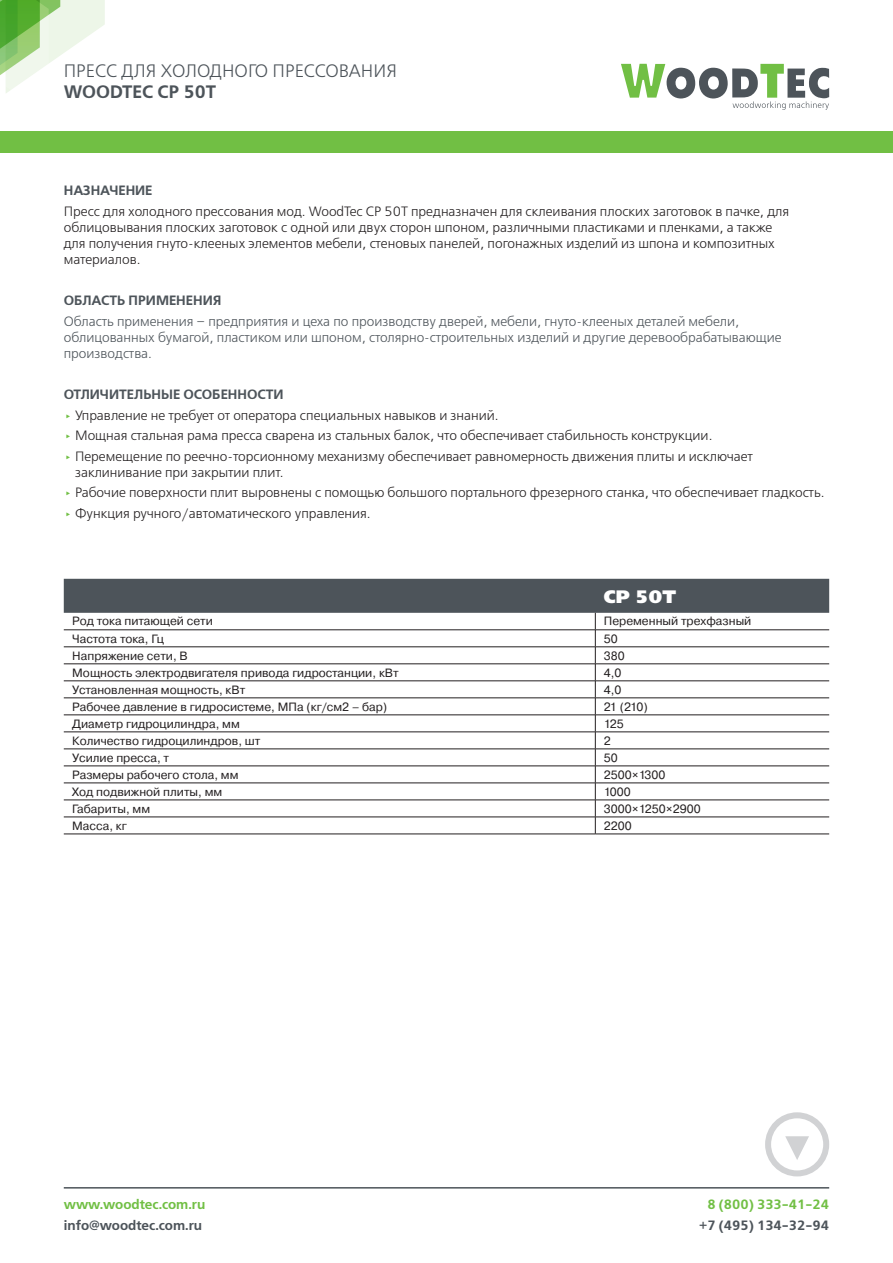
<style>
.page{position:relative;width:893px;height:1263px;background:#fff}
.page>*{position:absolute;margin:0;border:0;box-sizing:border-box;transform-origin:0 0}
.t1{font:18px "Free Set Light C";color:#4d545a}
.t2{font:18px "Free Set Demi C";color:#4d545a}
.t3{font:18px "Free Set Extra Bold C";color:#fff}
.t4{font:13.5px/16.2px "Free Set Light C";color:#231f20}
.t5{font:13.5px/16.2px "Free Set Light C";color:#4d545a}
.t6{font:13.5px "Free Set Demi C";color:#4d545a}
.t7{font:13.5px "Free Set Demi C";color:#71bf44}
.t8{font:12px "Pragmatica";color:#231f20}
.s1{font-family:"Pragmatica";color:#71bf44}
.s2{font-family:"Franklin Gothic"}
</style>
<div class="page">
<svg style="left:0;top:0;width:105px;height:93px"></svg>
<svg style="left:621px;top:64px;width:208px;height:46px"></svg>
<div style="left:0;top:131px;width:893px;height:21px;background:#71bf44"></div>
<hr style="left:64px;top:1187px;width:765px;height:1px;background:#4d545a">
<div style="left:765px;top:1112px;width:64px;height:64px;border:6px solid #d1d2d4;border-radius:50%"></div>
<svg style="left:785px;top:1136px;width:24px;height:24px"></svg>
<svg style="left:64px;top:579px;width:765px;height:255px"></svg>
<hr style="left:64px;top:834px;width:531px;height:1px;background:#231f20">
<hr style="left:595px;top:834px;width:234px;height:1px;background:#231f20">
<h1 class="t1" style="left:64px;top:61px;width:335px">ПРЕСС ДЛЯ ХОЛОДНОГО ПРЕССОВАНИЯ</h1>
<h1 class="t2" style="left:64px;top:82px;width:154px">WOODTEC СР 50T</h1>
<p class="t6" style="left:64px;top:183px;width:90px">НАЗНАЧЕНИЕ</p>
<p class="t4" style="left:64px;top:204px;width:727px">Пресс для холодного прессования мод. WoodTec СР 50T предназначен для склеивания плоских заготовок в пачке, для облицовывания плоских заготовок с одной или двух сторон шпоном, различными пластиками и пленками, а также для получения гнуто-клееных элементов мебели, стеновых панелей, погонажных изделий из шпона и композитных материалов.</p>
<p class="t6" style="left:64px;top:293px;width:159px">ОБЛАСТЬ ПРИМЕНЕНИЯ</p>
<p class="t5" style="left:64px;top:314px;width:719px">Область применения – предприятия и цеха по производству дверей, мебели, гнуто-клееных деталей мебели, облицованных бумагой, пластиком или шпоном, столярно-строительных изделий и другие деревообрабатывающие производства.</p>
<p class="t6" style="left:64px;top:387px;width:221px">ОТЛИЧИТЕЛЬНЫЕ ОСОБЕННОСТИ</p>
<p class="t4" style="left:64px;top:407px;width:436px"><span class="s1">‣</span> Управление не требует от оператора специальных навыков и знаний.</p>
<p class="t4" style="left:64px;top:428px;width:650px"><span class="s1">‣</span> Мощная стальная рама пресса сварена из стальных балок, что обеспечивает стабильность конструкции.</p>
<p class="t4" style="left:75px;top:448px;width:679px;text-indent:-11px"><span class="s1">‣</span> Перемещение по реечно-торсионному механизму обеспечивает равномерность движения плиты и исключает заклинивание при закрытии плит.</p>
<p class="t4" style="left:64px;top:485px;width:762px"><span class="s1">‣</span> Рабочие поверхности плит выровнены с помощью большого портального фрезерного станка, что обеспечивает гладкость.</p>
<p class="t4" style="left:64px;top:505px;width:308px"><span class="s1">‣</span> Функция ручного/автоматического управления.</p>
<p class="t3" style="left:604px;top:586px;width:74px">СР 50T</p>
<p class="t8" style="left:72px;top:614px;width:142px">Род тока питающей сети</p>
<p class="t8" style="left:604px;top:614px;width:149px">Переменный трехфазный</p>
<p class="t8" style="left:72px;top:631px;width:93px">Частота тока, Гц</p>
<p class="t8" style="left:604px;top:631px;width:15px">50</p>
<p class="t8" style="left:72px;top:648px;width:117px">Напряжение сети, В</p>
<p class="t8" style="left:604px;top:648px;width:22px">380</p>
<p class="t8" style="left:72px;top:665px;width:328px">Мощность электродвигателя привода гидростанции, кВт</p>
<p class="t8" style="left:604px;top:665px;width:19px">4,0</p>
<p class="t8" style="left:72px;top:682px;width:174px">Установленная мощность, кВт</p>
<p class="t8" style="left:604px;top:682px;width:19px">4,0</p>
<p class="t8" style="left:72px;top:699px;width:317px">Рабочее давление в гидросистеме, МПа (кг/см2 – бар)</p>
<p class="t8" style="left:604px;top:699px;width:45px">21 (210)</p>
<p class="t8" style="left:72px;top:716px;width:169px">Диаметр гидроцилиндра, мм</p>
<p class="t8" style="left:604px;top:716px;width:22px">125</p>
<p class="t8" style="left:72px;top:733px;width:190px">Количество гидроцилиндров, шт</p>
<p class="t8" style="left:604px;top:733px;width:8px">2</p>
<p class="t8" style="left:72px;top:750px;width:98px">Усилие пресса, т</p>
<p class="t8" style="left:604px;top:750px;width:15px">50</p>
<p class="t8" style="left:72px;top:767px;width:168px">Размеры рабочего стола, мм</p>
<p class="t8" style="left:604px;top:767px;width:63px">2500<span class="s2">×</span>1300</p>
<p class="t8" style="left:72px;top:784px;width:151px">Ход подвижной плиты, мм</p>
<p class="t8" style="left:604px;top:784px;width:29px">1000</p>
<p class="t8" style="left:72px;top:801px;width:79px">Габариты, мм</p>
<p class="t8" style="left:604px;top:801px;width:98px">3000<span class="s2">×</span>1250<span class="s2">×</span>2900</p>
<p class="t8" style="left:72px;top:818px;width:56px">Масса, кг</p>
<p class="t8" style="left:604px;top:818px;width:29px">2200</p>
<p class="t7" style="left:64px;top:1197px;width:143px">www.woodtec.com.ru</p>
<p class="t6" style="left:64px;top:1218px;width:140px">info@woodtec.com.ru</p>
<p class="t7" style="left:707px;top:1197px;width:123px">8 (800) 333-41-24</p>
<p class="t6" style="left:699px;top:1217px;width:131px">+7 (495) 134-32-94</p>
</div>
